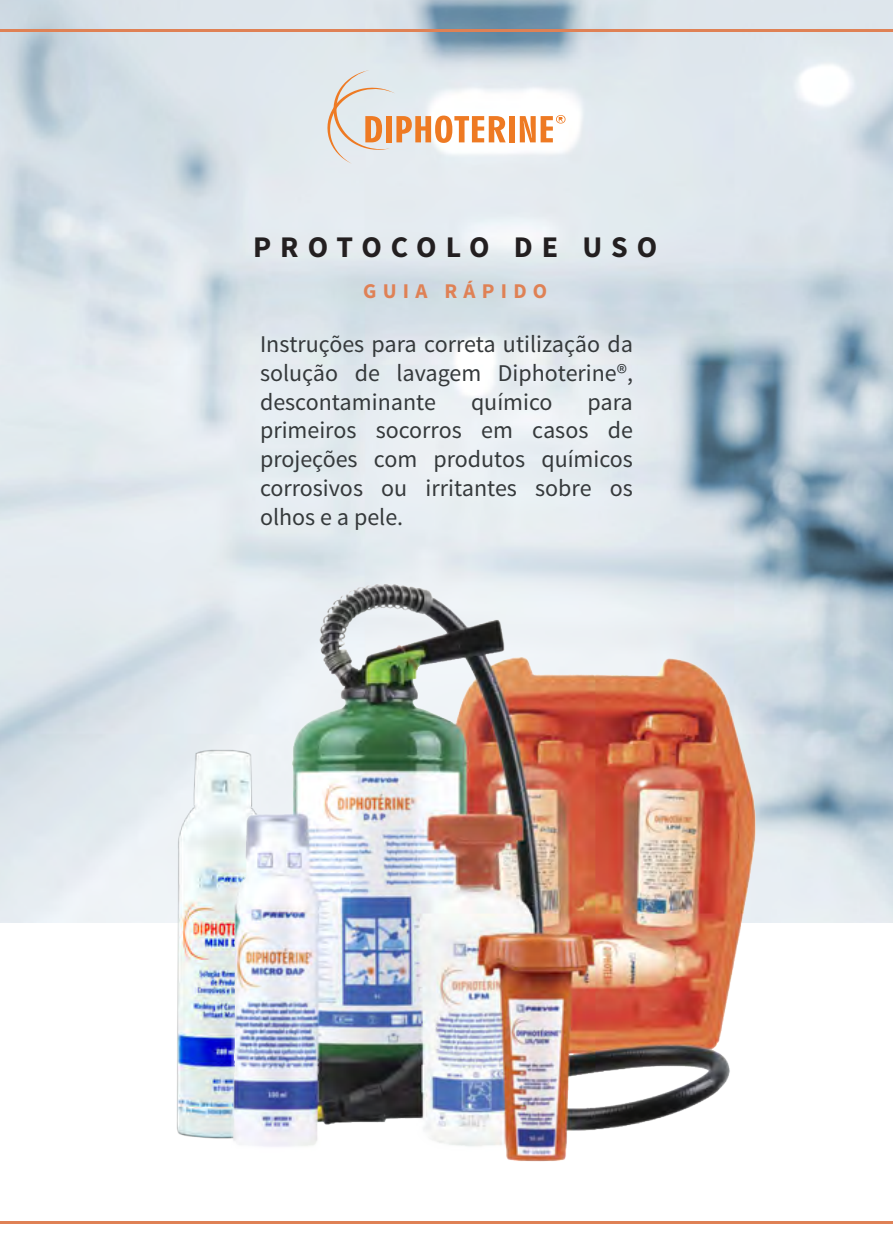
<style>
.page{position:relative;width:893px;height:1259px;background:#fff}
.page>*{position:absolute;margin:0;border:0;box-sizing:border-box;transform-origin:0 0}
.t1{font:700 30px "Source Sans Pro";letter-spacing:.3em;color:#231f20}
.t2{font:24px/28.8px "Source Sans Pro";color:#35393b;text-align:justify}
.t3{font:700 21px "Source Sans Pro";letter-spacing:.3em;color:#df8155}
</style>
<div class="page">
<img style="left:0;top:0;width:893px;height:922px">
<img style="left:164px;top:738px;width:67px;height:401px">
<img style="left:231px;top:546px;width:536px;height:616px">
<hr style="left:0;top:1221px;width:893px;height:3px;background:#df8155">
<hr style="left:0;top:29px;width:893px;height:2px;background:#df8155">
<div style="left:509px;top:116px;width:6px;height:26px;background:#ee7a23"></div>
<svg style="left:520px;top:115px;width:45px;height:27px"></svg>
<svg style="left:323px;top:70px;width:183px;height:94px"></svg>
<p class="t1" style="left:253px;top:228px;width:406px">PROTOCOLO DE USO</p>
<p class="t3" style="left:363px;top:277px;width:186px">GUIA RÁPIDO</p>
<p class="t2" style="left:260px;top:330px;width:374px">Instruções para correta utilização da solução de lavagem Diphoterine®, descontaminante</p>
<p class="t2" style="left:471px;top:387px;width:83px">químico</p>
<p class="t2" style="left:260px;top:387px;width:374px;text-indent:328px">para primeiros socorros em casos de projeções com produtos químicos corrosivos ou irritantes sobre os olhos e a pele.</p>
</div>
